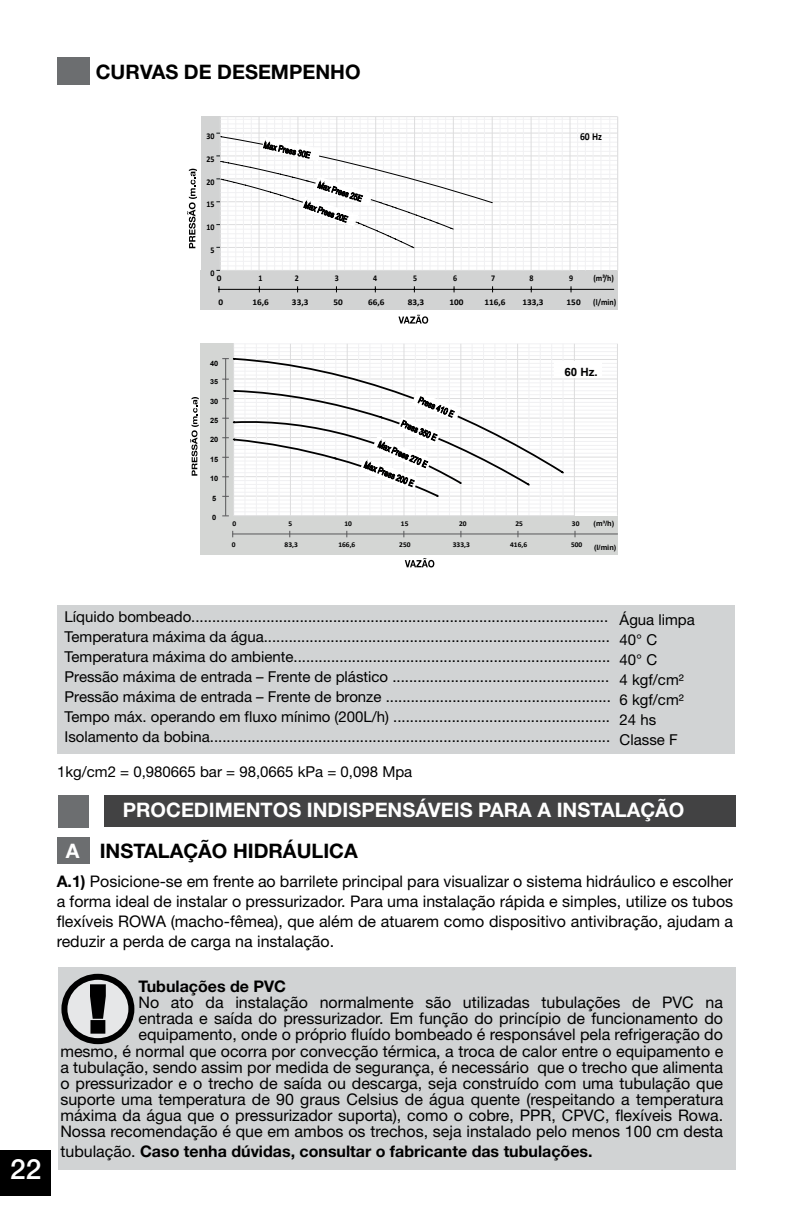
<style>
.page{position:relative;width:792px;height:1224px;background:#fff}
.page>*{position:absolute;margin:0;border:0;box-sizing:border-box;transform-origin:0 0}
.t1{font:500 28px "Helvetica Neue";color:#fff}
.t2{font:700 20px/40.8px "Helvetica Neue LT Std";color:#fff}
.t3{font:700 20px "Helvetica Neue LT Std";color:#000}
.t4{font:16px/16px "Helvetica Neue";color:#000;text-align:justify}
.t5{font:700 16px "Helvetica Neue LT Std";color:#000}
.t6{font:15px/20px "Helvetica Neue";color:#000}
.t7{font:700 11.4px "Arial";color:#000}
.t8{font:700 10.6px "Calibri";color:#000;scale:.91 1}
.t9{font:700 8.8px "Calibri";color:#000;scale:1.06 1}
.t10{font:700 8.8px "Calibri";color:#000;scale:.91 1}
.t11{font:700 7.4px "Calibri";color:#000}
.t12{font:700 7.4px "Arial";color:#000}
.t13{font:700 6.8px "Arial";color:#000;scale:1.05 1}
.s1{color:#000}
.s2{font-family:"Helvetica Neue LT Std";font-weight:700}
.s3{font-family:"Helvetica Neue";font-weight:400}
</style>
<div class="page">
<div style="left:0;top:1150px;width:51px;height:46px;background:#000"></div>
<div style="left:57px;top:58px;width:32px;height:27px;background:#6c6e70"></div>
<div style="left:57px;top:605px;width:678px;height:148px;background:#d1d3d4"></div>
<div style="left:201px;top:271px;width:417px;height:39px;background:#d2d3d3"></div>
<div style="left:201px;top:116px;width:19px;height:194px;background:#d2d3d3"></div>
<svg style="left:220px;top:116px;width:398px;height:155px"></svg>
<svg style="left:187px;top:169px;width:10px;height:79px"></svg>
<hr style="left:218px;top:289px;width:396px;height:1px;background:#000">
<svg style="left:398px;top:315px;width:30px;height:9px"></svg>
<svg style="left:216px;top:133px;width:277px;height:116px"></svg>
<div style="left:201px;top:516px;width:417px;height:39px;background:#d4d6d4"></div>
<div style="left:201px;top:343px;width:33px;height:184px;background:#d4d6d4"></div>
<hr style="left:233px;top:534px;width:385px;height:1px;background:#58585a">
<hr style="left:225px;top:359px;width:1px;height:157px;background:#58585a">
<svg style="left:234px;top:343px;width:384px;height:173px"></svg>
<svg style="left:232px;top:357px;width:333px;height:130px"></svg>
<svg style="left:190px;top:397px;width:9px;height:79px"></svg>
<div style="left:555px;top:361px;width:47px;height:17px;background:#fff"></div>
<svg style="left:405px;top:558px;width:29px;height:9px"></svg>
<svg style="left:222px;top:392px;width:239px;height:106px"></svg>
<div style="left:104px;top:795px;width:632px;height:32px;background:#424243"></div>
<div style="left:58px;top:795px;width:30px;height:33px;background:#6c6e70"></div>
<div style="left:58px;top:838px;width:32px;height:26px;background:#6c6e70"></div>
<div style="left:58px;top:967px;width:678px;height:203px;background:#d1d3d4"></div>
<svg style="left:64px;top:977px;width:67px;height:64px;background:#c6c7c8"></svg>
<div style="left:61px;top:974px;width:73px;height:70px;border:6px solid #000;border-radius:50%"></div>
<svg style="left:89px;top:983px;width:18px;height:52px"></svg>
<p class="t3" style="left:96px;top:59px;width:266px">CURVAS DE DESEMPENHO</p>
<p class="t10" style="left:206px;top:130px;width:10px">30</p>
<p class="t10" style="left:206px;top:153px;width:10px">25</p>
<p class="t10" style="left:206px;top:175px;width:10px">20</p>
<p class="t10" style="left:206px;top:198px;width:10px">15</p>
<p class="t10" style="left:206px;top:221px;width:10px">10</p>
<p class="t10" style="left:210px;top:244px;width:6px">5</p>
<p class="t8" style="left:580px;top:129px;width:26px">60 Hz</p>
<p class="t10" style="left:210px;top:267px;width:6px">0</p>
<p class="t9" style="left:217px;top:272px;width:6px">0</p>
<p class="t10" style="left:593px;top:272px;width:24px">(m³/h)</p>
<p class="t9" style="left:218px;top:296px;width:6px">0</p>
<p class="t9" style="left:252px;top:296px;width:17px">16,6</p>
<p class="t9" style="left:292px;top:296px;width:17px">33,3</p>
<p class="t9" style="left:334px;top:296px;width:10px">50</p>
<p class="t9" style="left:368px;top:296px;width:17px">66,6</p>
<p class="t9" style="left:408px;top:296px;width:17px">83,3</p>
<p class="t9" style="left:449px;top:296px;width:15px">100</p>
<p class="t9" style="left:484px;top:296px;width:21px">116,6</p>
<p class="t9" style="left:522px;top:296px;width:21px">133,3</p>
<p class="t9" style="left:567px;top:296px;width:15px">150</p>
<p class="t10" style="left:258px;top:272px;width:6px">1</p>
<p class="t10" style="left:295px;top:272px;width:6px">2</p>
<p class="t10" style="left:335px;top:272px;width:6px">3</p>
<p class="t10" style="left:373px;top:272px;width:6px">4</p>
<p class="t10" style="left:413px;top:272px;width:6px">5</p>
<p class="t10" style="left:453px;top:272px;width:6px">6</p>
<p class="t10" style="left:491px;top:272px;width:6px">7</p>
<p class="t10" style="left:529px;top:272px;width:6px">8</p>
<p class="t10" style="left:569px;top:272px;width:6px">9</p>
<p class="t10" style="left:593px;top:296px;width:27px">(l/min)</p>
<p class="t12" style="left:210px;top:358px;width:10px">40</p>
<p class="t13" style="left:210px;top:377px;width:9px">35</p>
<p class="t12" style="left:210px;top:396px;width:10px">30</p>
<p class="t12" style="left:210px;top:415px;width:10px">25</p>
<p class="t12" style="left:210px;top:435px;width:10px">20</p>
<p class="t12" style="left:210px;top:454px;width:10px">15</p>
<p class="t12" style="left:210px;top:473px;width:10px">10</p>
<p class="t12" style="left:212px;top:493px;width:6px">5</p>
<p class="t12" style="left:212px;top:512px;width:6px">0</p>
<p class="t7" style="left:564px;top:364px;width:35px">60 Hz.</p>
<p class="t11" style="left:233px;top:518px;width:5px">0</p>
<p class="t11" style="left:289px;top:518px;width:5px">5</p>
<p class="t11" style="left:344px;top:518px;width:9px">10</p>
<p class="t11" style="left:401px;top:518px;width:9px">15</p>
<p class="t11" style="left:459px;top:518px;width:9px">20</p>
<p class="t11" style="left:515px;top:518px;width:9px">25</p>
<p class="t11" style="left:572px;top:518px;width:9px">30</p>
<p class="t11" style="left:232px;top:540px;width:5px">0</p>
<p class="t11" style="left:285px;top:540px;width:15px">83,3</p>
<p class="t11" style="left:338px;top:540px;width:19px">166,6</p>
<p class="t11" style="left:399px;top:540px;width:13px">250</p>
<p class="t11" style="left:453px;top:540px;width:19px">333,3</p>
<p class="t11" style="left:510px;top:540px;width:19px">416,6</p>
<p class="t11" style="left:571px;top:540px;width:13px">500</p>
<p class="t12" style="left:594px;top:519px;width:22px">(m³/h)</p>
<p class="t12" style="left:594px;top:543px;width:24px">(l/min)</p>
<h1 class="t1" style="left:10px;top:1147px;width:33px">22</h1>
<p class="t6" style="left:65px;top:607px;width:548px">Líquido bombeado....................................................................................................<br>Temperatura máxima da água...................................................................................<br>Temperatura máxima do ambiente............................................................................<br>Pressão máxima de entrada – Frente de plástico ....................................................<br>Pressão máxima de entrada – Frente de bronze ......................................................<br>Tempo máx. operando em fluxo mínimo (200L/h) ....................................................<br>Isolamento da bobina................................................................................................</p>
<p class="t6" style="left:620px;top:609px;width:77px">Água limpa<br>40° C<br>40° C<br>4 kgf/cm²<br>6 kgf/cm²<br>24 hs<br>Classe F</p>
<p class="t6" style="left:57px;top:761px;width:357px">1kg/cm2 = 0,980665 bar = 98,0665 kPa = 0,098 Mpa</p>
<p class="t2" style="left:66px;top:789px;width:620px;text-indent:57px">PROCEDIMENTOS INDISPENSÁVEIS PARA A INSTALAÇÃO<br>A <span class="s1">INSTALAÇÃO HIDRÁULICA</span></p>
<p class="t4" style="left:57px;top:871px;width:678px;line-height:20px"><span class="s2">A.1)</span> Posicione-se em frente ao barrilete principal para visualizar o sistema hidráulico e escolher a forma ideal de instalar o pressurizador. Para uma instalação rápida e simples, utilize os tubos flexíveis ROWA (macho-fêmea), que além de atuarem como dispositivo antivibração, ajudam a reduzir a perda de carga na instalação.</p>
<p class="t5" style="left:139px;top:976px;width:149px">Tubulações de PVC</p>
<p class="t4" style="left:139px;top:994px;width:586px">No ato da instalação normalmente são utilizadas tubulações de PVC na entrada e saída do pressurizador. Em função do princípio de funcionamento do equipamento, onde o próprio fluído bombeado é responsável pela refrigeração do</p>
<p class="t4" style="left:60px;top:1043px;width:664px">mesmo, é normal que ocorra por convecção térmica, a troca de calor entre o equipamento e a tubulação, sendo assim por medida de segurança, é necessário que o trecho que alimenta o pressurizador e o trecho de saída ou descarga, seja construído com uma tubulação que suporte uma temperatura de 90 graus Celsius de água quente (respeitando a temperatura máxima da água que o pressurizador suporta), como o cobre, PPR, CPVC, flexíveis Rowa.<br>Nossa recomendação é que em ambos os trechos, seja instalado pelo menos 100 cm desta</p>
<p class="t5" style="left:60px;top:1142px;width:534px"><span class="s3">tubulação.</span> Caso tenha dúvidas, consultar o fabricante das tubulações.</p>
</div>
